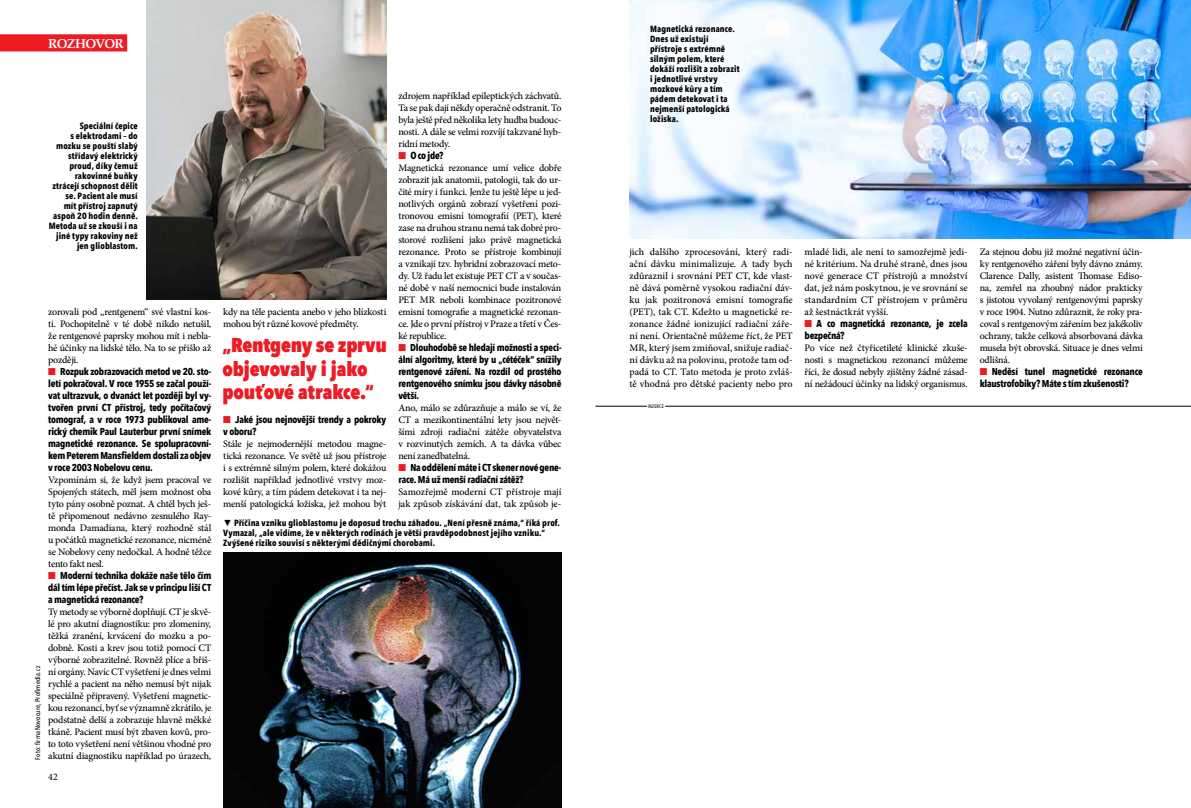
<style>
.page{position:relative;width:1191px;height:808px;background:#fff}
.page>*{position:absolute;margin:0;border:0;box-sizing:border-box;transform-origin:0 0}
.t1{font:800 condensed 20px/23px "Avenir Next LT Pro";letter-spacing:-.005em;color:#ed1b23}
.t2{font:700 13px "Palatino CE";letter-spacing:-.055em;color:#fff}
.t3{font:500 10px/12px "Minion Pro";letter-spacing:-.02em;color:#000;text-align:justify}
.t4{font:700 condensed 10px/12px "Avenir Next LT Pro";letter-spacing:-.025em;color:#000}
.t5{font:10px "Minion Pro";color:#000}
.t6{font:700 condensed 9px/10px "Avenir Next LT Pro";letter-spacing:.01em;color:#000}
.t7{font:500 condensed 7px "Avenir Next LT Pro";letter-spacing:.02em;color:#000}
.t8{font:500 condensed 5px "Avenir Next LT Pro";letter-spacing:.02em;color:#000}
.s1{color:#ed1b23}
.s2{font-family:"Arial";font-weight:400;font-stretch:normal}
</style>
<div class="page">
<hr style="left:665px;top:406px;width:526px;height:1px;background:#000">
<hr style="left:595px;top:406px;width:52px;height:1px;background:#000">
<img style="left:629px;top:0;width:562px;height:239px">
<img style="left:146px;top:0;width:240px;height:299px">
<img style="left:223px;top:552px;width:338px;height:256px">
<div style="left:0;top:34px;width:127px;height:17px;background:#ed1b23"></div>
<h2 class="t2" style="left:48px;top:36px;width:77px">ROZHOVOR</h2>
<p class="t6" style="left:49px;top:121px;width:91px;text-align:right">Speciální čepice<br>s elektrodami – do mozku se pouští slabý střídavý elektrický proud, díky čemuž rakovinné buňky ztrácejí schopnost dělit se. Pacient ale musí<br>mít přístroj zapnutý aspoň 20 hodin denně.<br>Metoda už se zkouší i na jiné typy rakoviny než jen glioblastom.</p>
<p class="t3" style="left:48px;top:306px;width:165px">zorovali pod „rentgenem“ své vlastní kos&shy;ti. Pochopitelně v té době nikdo netušil, že rentgenové paprsky mohou mít i nebla&shy;hé účinky na lidské tělo. Na to se přišlo až později.</p>
<p class="t4" style="left:48px;top:366px;width:165px;text-align:justify"><span class="s1">■</span> Rozpuk zobrazovacích metod ve 20. sto&shy;letí pokračoval. V roce 1955 se začal použí&shy;vat ultrazvuk, o dvanáct let později byl vy&shy;tvořen první CT přístroj, tedy počítačový tomograf, a v roce 1973 publikoval ame&shy;rický chemik Paul Lauterbur první snímek magnetické rezonance. Se spolupracovní&shy;kem Peterem Mansfieldem dostali za objev v roce 2003 Nobelovu cenu.</p>
<p class="t3" style="left:48px;top:474px;width:165px">Vzpomínám si, že když jsem pracoval ve Spojených státech, měl jsem možnost oba tyto pány osobně poznat. A chtěl bych ješ&shy;tě připomenout nedávno zesnulého Ray&shy;monda Damadiana, který rozhodně stál u počátků magnetické rezonance, nicméně se Nobelovy ceny nedočkal. A hodně těžce tento fakt nesl.</p>
<p class="t4" style="left:48px;top:570px;width:165px;text-align:justify"><span class="s1">■</span> Moderní technika dokáže naše tělo čím dál tím lépe přečíst. Jak se v principu liší CT a magnetická rezonance?</p>
<p class="t3" style="left:48px;top:606px;width:165px">Ty metody se výborně doplňují. CT je skvě&shy;lé pro akutní diagnostiku: pro zlomeniny, těžká zranění, krvácení do mozku a po&shy;dobně. Kosti a krev jsou totiž pomocí CT výborné zobrazitelné. Rovněž plíce a břiš&shy;ní orgány. Navíc CT vyšetření je dnes velmi rychlé a pacient na něho nemusí být nijak speciálně připravený. Vyšetření magnetic&shy;kou rezonancí, byť se významně zkrátilo, je podstatně delší a zobrazuje hlavně měkké tkáně. Pacient musí být zbaven kovů, pro&shy;to toto vyšetření není většinou vhodné pro akutní diagnostiku například po úrazech,</p>
<p class="t7" style="left:33px;top:760px;width:95px;rotate:-90deg">Foto: firma Novocure, Profimedia.cz</p>
<p class="t5" style="left:48px;top:770px;width:11px">42</p>
<p class="t3" style="left:223px;top:306px;width:165px">kdy na těle pacienta anebo v jeho blízkosti mohou být různé kovové předměty.</p>
<h1 class="t1" style="left:222px;top:334px;width:166px">„Rentgeny se zprvu objevovaly i jako pouťové atrakce.“</h1>
<p class="t4" style="left:223px;top:414px;width:164px"><span class="s1">■</span> Jaké jsou nejnovější trendy a pokroky v oboru?</p>
<p class="t3" style="left:223px;top:438px;width:165px">Stále je nejmodernější metodou magne&shy;tická rezonance. Ve světě už jsou přístroje i s extrémně silným polem, které dokážou rozlišit například jednotlivé vrstvy moz&shy;kové kůry, a tím pádem detekovat i ta nej&shy;menší patologická ložiska, jež mohou být</p>
<p class="t3" style="left:398px;top:90px;width:165px">zdrojem například epileptických záchvatů.<br>Ta se pak dají někdy operačně odstranit. To byla ještě před několika lety hudba budouc&shy;nosti. A dále se velmi rozvíjí takzvané hyb&shy;ridní metody.</p>
<p class="t4" style="left:398px;top:150px;width:47px"><span class="s1">■</span> O co jde?</p>
<p class="t3" style="left:398px;top:162px;width:165px">Magnetická rezonance umí velice dobře zobrazit jak anatomii, patologii, tak do ur&shy;čité míry i funkci. Jenže tu ještě lépe u jed&shy;notlivých orgánů zobrazí vyšetření pozi&shy;tronovou emisní tomografií (PET), které zase na druhou stranu nemá tak dobré pro&shy;storové rozlišení jako právě magnetická rezonance. Proto se přístroje kombinují a vznikají tzv. hybridní zobrazovací meto&shy;dy. Už řadu let existuje PET CT a v součas&shy;né době v naší nemocnici bude instalován PET MR neboli kombinace pozitronové emisní tomografie a magnetické rezonan&shy;ce. Jde o první přístroj v Praze a třetí v Čes&shy;ké republice.</p>
<p class="t4" style="left:398px;top:342px;width:165px;text-align:justify"><span class="s1">■</span> Dlouhodobě se hledají možnosti a speci&shy;ální algoritmy, které by u „cétéček“ snížily rentgenové záření. Na rozdíl od prostého rentgenového snímku jsou dávky násobně větší.</p>
<p class="t3" style="left:398px;top:402px;width:165px">Ano, málo se zdůrazňuje a málo se ví, že CT a mezikontinentální lety jsou největ&shy;šími zdroji radiační zátěže obyvatelstva v rozvinutých zemích. A ta dávka vůbec není zanedbatelná.</p>
<p class="t4" style="left:398px;top:462px;width:165px"><span class="s1">■</span> Na oddělení máte i CT skener nové gene&shy;race. Má už menší radiační zátěž?</p>
<p class="t3" style="left:398px;top:486px;width:165px">Samozřejmě moderní CT přístroje mají jak způsob získávání dat, tak způsob je-</p>
<p class="t6" style="left:223px;top:517px;width:338px"><span class="s2">▼</span> Příčina vzniku glioblastomu je doposud trochu záhadou. „Není přesně známa,“ říká prof.<br>Vymazal, „ale vidíme, že v některých rodinách je větší pravděpodobnost jejího vzniku.“<br>Zvýšené riziko souvisí s některými dědičnými chorobami.</p>
<p class="t6" style="left:650px;top:23px;width:91px">Magnetická rezonance.<br>Dnes už existují přístroje s extrémně silným polem, které dokáží rozlišit a zobrazit i jednotlivé vrstvy mozkové kůry a tím pádem detekovat i ta nejmenší patologická ložiska.</p>
<p class="t3" style="left:629px;top:246px;width:165px">jich dalšího zprocesování, který radi&shy;ační dávku minimalizuje. A tady bych zdůraznil i srovnání PET CT, kde vlast&shy;ně dává poměrně vysokou radiační dáv&shy;ku jak pozitronová emisní tomografie (PET), tak CT. Kdežto u magnetické re&shy;zonance žádné ionizující radiační záře&shy;ní není. Orientačně můžeme říct, že PET MR, který jsem zmiňoval, snižuje radiač&shy;ní dávku až na polovinu, protože tam od&shy;padá to CT. Tato metoda je proto zvláš&shy;tě vhodná pro dětské pacienty nebo pro</p>
<p class="t3" style="left:804px;top:246px;width:165px">mladé lidi, ale není to samozřejmě jedi&shy;né kritérium. Na druhé straně, dnes jsou nové generace CT přístrojů a množství dat, jež nám poskytnou, je ve srovnání se standardním CT přístrojem v průměru až šestnáctkrát vyšší.</p>
<p class="t4" style="left:804px;top:318px;width:164px"><span class="s1">■</span> A co magnetická rezonance, je zcela bezpečná?</p>
<p class="t3" style="left:804px;top:342px;width:165px">Po více než čtyřicetileté klinické zkuše&shy;nosti s magnetickou rezonancí můžeme říci, že dosud nebyly zjištěny žádné zásad&shy;ní nežádoucí účinky na lidský organismus.</p>
<p class="t8" style="left:648px;top:403px;width:17px">INZERCE</p>
<p class="t3" style="left:979px;top:246px;width:165px">Za stejnou dobu již možné negativní účin&shy;ky rentgenového záření byly dávno známy.<br>Clarence Dally, asistent Thomase Ediso&shy;na, zemřel na zhoubný nádor prakticky s jistotou vyvolaný rentgenovými paprsky v roce 1904. Nutno zdůraznit, že roky pra&shy;coval s rentgenovým zářením bez jakékoliv ochrany, takže celková absorbovaná dávka musela být obrovská. Situace je dnes velmi odlišná.</p>
<p class="t4" style="left:979px;top:366px;width:165px"><span class="s1">■</span> Neděsí tunel magnetické rezonance klaustrofobiky? Máte s tím zkušenosti?</p>
</div>
